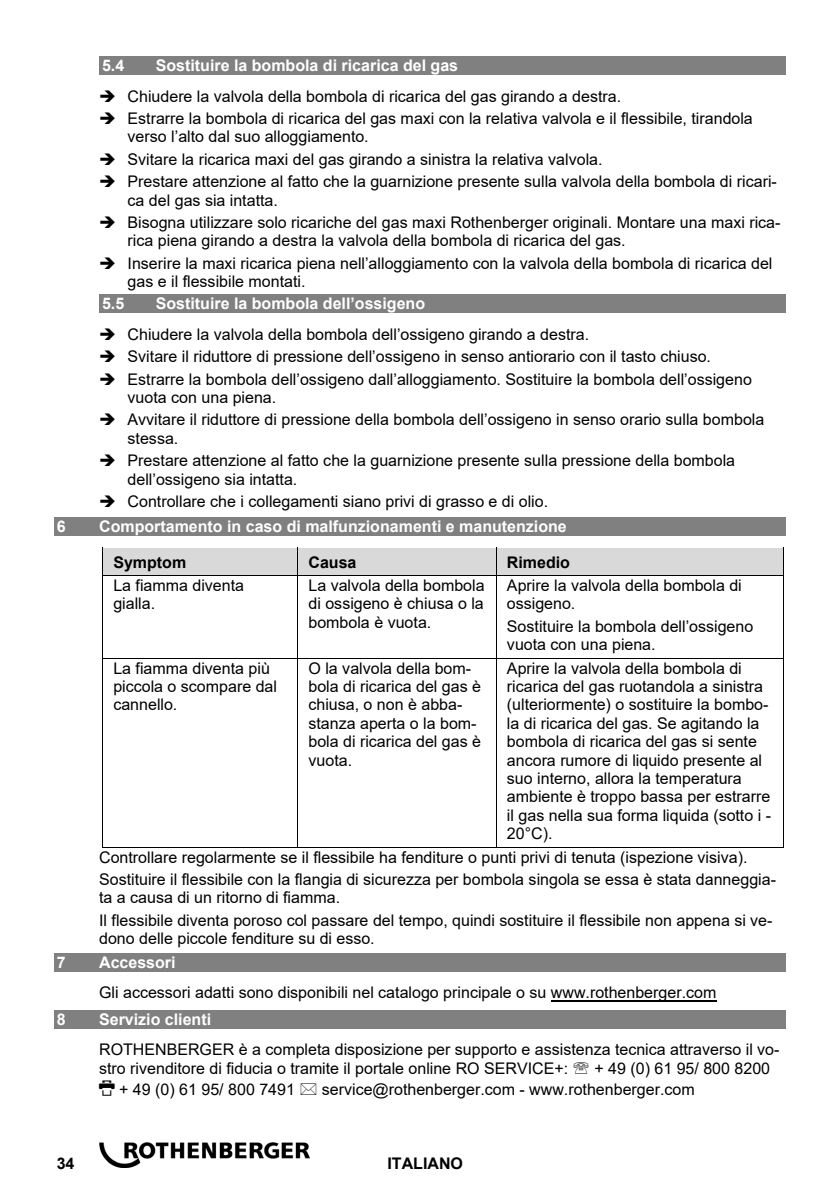
<style>
.page{position:relative;width:840px;height:1190px;background:#fff}
.page>*{position:absolute;margin:0;border:0;box-sizing:border-box;transform-origin:0 0}
.t1{font:16px/18.4px "Arial";color:#000}
.t2{font:700 16px "Arial";color:#fff}
.t3{font:700 16px "Arial";color:#000}
</style>
<div class="page">
<img style="left:99px;top:1142px;width:210px;height:26px">
<div style="left:99px;top:56px;width:686px;height:19px;background:#808080"></div>
<div style="left:99px;top:294px;width:686px;height:19px;background:#808080"></div>
<div style="left:54px;top:517px;width:731px;height:19px;background:#808080"></div>
<div style="left:103px;top:549px;width:194px;height:26px;background:#d9d9d9"></div>
<div style="left:298px;top:549px;width:198px;height:26px;background:#d9d9d9"></div>
<div style="left:497px;top:549px;width:286px;height:26px;background:#d9d9d9"></div>
<hr style="left:102px;top:548px;width:195px;height:1px;background:#000">
<hr style="left:298px;top:548px;width:198px;height:1px;background:#000">
<hr style="left:497px;top:548px;width:286px;height:1px;background:#000">
<svg style="left:102px;top:549px;width:1px;height:27px"></svg>
<hr style="left:103px;top:575px;width:194px;height:1px;background:#000">
<svg style="left:297px;top:548px;width:1px;height:28px"></svg>
<hr style="left:298px;top:575px;width:198px;height:1px;background:#000">
<svg style="left:496px;top:548px;width:1px;height:28px"></svg>
<hr style="left:497px;top:575px;width:286px;height:1px;background:#000">
<svg style="left:783px;top:548px;width:1px;height:28px"></svg>
<hr style="left:102px;top:576px;width:1px;height:82px;background:#000">
<hr style="left:297px;top:576px;width:1px;height:82px;background:#000">
<hr style="left:496px;top:576px;width:1px;height:82px;background:#000">
<hr style="left:783px;top:576px;width:1px;height:82px;background:#000">
<hr style="left:103px;top:658px;width:194px;height:1px;background:#000">
<hr style="left:298px;top:658px;width:198px;height:1px;background:#000">
<hr style="left:497px;top:658px;width:286px;height:1px;background:#000">
<hr style="left:102px;top:659px;width:1px;height:189px;background:#000">
<hr style="left:102px;top:847px;width:195px;height:1px;background:#000">
<hr style="left:297px;top:659px;width:1px;height:189px;background:#000">
<hr style="left:298px;top:847px;width:198px;height:1px;background:#000">
<hr style="left:496px;top:659px;width:1px;height:189px;background:#000">
<hr style="left:497px;top:847px;width:286px;height:1px;background:#000">
<hr style="left:783px;top:659px;width:1px;height:189px;background:#000">
<div style="left:54px;top:953px;width:731px;height:18px;background:#808080"></div>
<hr style="left:551px;top:1000px;width:165px;height:1px;background:#000">
<div style="left:54px;top:1010px;width:731px;height:18px;background:#808080"></div>
<p class="t2" style="left:102px;top:57px;width:24px">5.4</p>
<p class="t2" style="left:156px;top:57px;width:304px">Sostituire la bombola di ricarica del gas</p>
<p class="t1" style="left:99px;top:87px;width:524px">➔ Chiudere la valvola della bombola di ricarica del gas girando a destra.</p>
<p class="t1" style="left:128px;top:109px;width:627px;text-indent:-28px">➔ Estrarre la bombola di ricarica del gas maxi con la relativa valvola e il flessibile, tirandola verso l’alto dal suo alloggiamento.</p>
<p class="t1" style="left:99px;top:150px;width:505px">➔ Svitare la ricarica maxi del gas girando a sinistra la relativa valvola.</p>
<p class="t1" style="left:128px;top:172px;width:651px;text-indent:-28px">➔ Prestare attenzione al fatto che la guarnizione presente sulla valvola della bombola di ricari&shy;ca del gas sia intatta.</p>
<p class="t1" style="left:128px;top:213px;width:654px;text-indent:-28px">➔ Bisogna utilizzare solo ricariche del gas maxi Rothenberger originali. Montare una maxi rica&shy;rica piena girando a destra la valvola della bombola di ricarica del gas.</p>
<p class="t1" style="left:128px;top:254px;width:646px;text-indent:-28px">➔ Inserire la maxi ricarica piena nell’alloggiamento con la valvola della bombola di ricarica del gas e il flessibile montati.</p>
<p class="t2" style="left:102px;top:295px;width:24px">5.5</p>
<p class="t2" style="left:156px;top:295px;width:271px">Sostituire la bombola dell’ossigeno</p>
<p class="t1" style="left:99px;top:325px;width:491px">➔ Chiudere la valvola della bombola dell’ossigeno girando a destra.</p>
<p class="t1" style="left:99px;top:348px;width:613px">➔ Svitare il riduttore di pressione dell’ossigeno in senso antiorario con il tasto chiuso.</p>
<p class="t1" style="left:128px;top:370px;width:626px;text-indent:-28px">➔ Estrarre la bombola dell’ossigeno dall’alloggiamento. Sostituire la bombola dell’ossigeno vuota con una piena.</p>
<p class="t1" style="left:128px;top:411px;width:638px;text-indent:-28px">➔ Avvitare il riduttore di pressione della bombola dell’ossigeno in senso orario sulla bombola stessa.</p>
<p class="t1" style="left:128px;top:452px;width:609px;text-indent:-28px">➔ Prestare attenzione al fatto che la guarnizione presente sulla pressione della bombola dell’ossigeno sia intatta.</p>
<p class="t1" style="left:99px;top:492px;width:451px">➔ Controllare che i collegamenti siano privi di grasso e di olio.</p>
<p class="t2" style="left:57px;top:518px;width:10px">6</p>
<p class="t2" style="left:99px;top:518px;width:469px">Comportamento in caso di malfunzionamenti e manutenzione</p>
<p class="t3" style="left:113px;top:553px;width:74px">Symptom</p>
<p class="t3" style="left:308px;top:553px;width:49px">Causa</p>
<p class="t3" style="left:507px;top:553px;width:65px">Rimedio</p>
<p class="t1" style="left:113px;top:576px;width:132px">La fiamma diventa gialla.</p>
<p class="t1" style="left:308px;top:576px;width:178px;text-align:justify">La valvola della bombola di ossigeno è chiusa o la bombola è vuota.</p>
<p class="t1" style="left:507px;top:576px;width:236px">Aprire la valvola della bombola di ossigeno.</p>
<p class="t1" style="left:507px;top:617px;width:248px">Sostituire la bombola dell’ossigeno vuota con una piena.</p>
<p class="t1" style="left:113px;top:659px;width:165px">La fiamma diventa più piccola o scompare dal cannello.</p>
<p class="t1" style="left:308px;top:659px;width:174px">O la valvola della bom&shy;bola di ricarica del gas è chiusa, o non è abba&shy;stanza aperta o la bom&shy;bola di ricarica del gas è vuota.</p>
<p class="t1" style="left:507px;top:659px;width:266px">Aprire la valvola della bombola di ricarica del gas ruotandola a sinistra (ulteriormente) o sostituire la bombo&shy;la di ricarica del gas. Se agitando la bombola di ricarica del gas si sente ancora rumore di liquido presente al suo interno, allora la temperatura ambiente è troppo bassa per estrarre il gas nella sua forma liquida (sotto i - 20°C).</p>
<p class="t1" style="left:99px;top:846px;width:678px;line-height:22.4px">Controllare regolarmente se il flessibile ha fenditure o punti privi di tenuta (ispezione visiva).<br>Sostituire il flessibile con la flangia di sicurezza per bombola singola se essa è stata danneggia-</p>
<p class="t1" style="left:99px;top:887px;width:675px;line-height:22.4px">ta a causa di un ritorno di fiamma.<br>Il flessibile diventa poroso col passare del tempo, quindi sostituire il flessibile non appena si ve-</p>
<p class="t1" style="left:99px;top:930px;width:277px">dono delle piccole fenditure su di esso.</p>
<p class="t2" style="left:57px;top:954px;width:10px">7</p>
<p class="t2" style="left:99px;top:954px;width:78px">Accessori</p>
<p class="t1" style="left:99px;top:984px;width:619px">Gli accessori adatti sono disponibili nel catalogo principale o su www.rothenberger.com</p>
<p class="t2" style="left:57px;top:1011px;width:10px">8</p>
<p class="t2" style="left:99px;top:1011px;width:113px">Servizio clienti</p>
<p class="t1" style="left:99px;top:1041px;width:682px">ROTHENBERGER è a completa disposizione per supporto e assistenza tecnica attraverso il vo&shy;stro rivenditore di fiducia o tramite il portale online RO SERVICE+:</p>
<p class="t1" style="left:594px;top:1059px;width:177px">+ 49 (0) 61 95/ 800 8200</p>
<p class="t1" style="left:99px;top:1080px;width:197px">▲ + 49 (0) 61 95/ 800 7491</p>
<p class="t1" style="left:322px;top:1080px;width:374px">service@rothenberger.com - www.rothenberger.com</p>
<p class="t3" style="left:57px;top:1155px;width:19px">34</p>
<p class="t3" style="left:388px;top:1155px;width:77px">ITALIANO</p>
</div>
